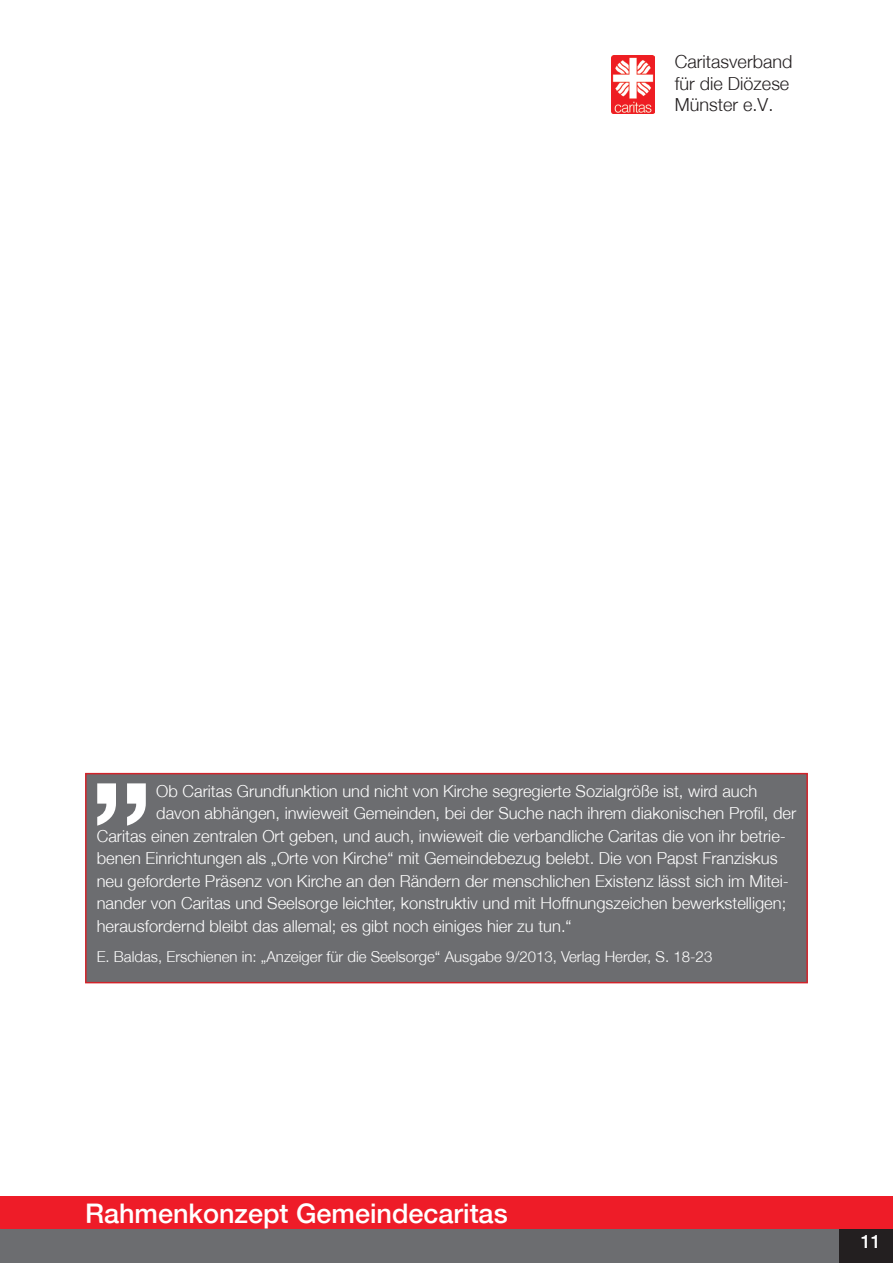
<style>
.page{position:relative;width:893px;height:1263px;background:#fff}
.page>*{position:absolute;margin:0;border:0;box-sizing:border-box;transform-origin:0 0}
.t1{font:500 150px "Helvetica Neue";color:#fff}
.t2{font:500 27px "Helvetica Neue";color:#fff}
.t3{font:300 18px/21.6px "Helvetica Neue";color:#231f20}
.t4{font:500 18px "Helvetica Neue";color:#fff}
.t5{font:300 16.5px "Helvetica Neue";color:#fff}
.t6{font:300 15px "Helvetica Neue";color:#fff}
</style>
<div class="page">
<img style="left:611px;top:55px;width:44px;height:58px">
<div style="left:0;top:1196px;width:893px;height:33px;background:#ee1c28"></div>
<div style="left:0;top:1229px;width:893px;height:34px;background:#6c6d70"></div>
<div style="left:839px;top:1229px;width:54px;height:34px;background:#231f20"></div>
<div style="left:85px;top:773px;width:723px;height:210px;background:#6c6d70;border:2px solid #d1232a"></div>
<p class="t3" style="left:675px;top:51px;width:119px">Caritasverband für die Diözese<br>Münster e.V.</p>
<p class="t1" style="left:88px;top:661px;width:68px">„</p>
<p class="t5" style="left:156px;top:781px;width:602px">Ob Caritas Grundfunktion und nicht von Kirche segregierte Sozialgröße ist, wird auch</p>
<p class="t5" style="left:156px;top:803px;width:642px">davon abhängen, inwieweit Gemeinden, bei der Suche nach ihrem diakonischen Profil, der</p>
<p class="t5" style="left:97px;top:826px;width:691px">Caritas einen zentralen Ort geben, und auch, inwieweit die verbandliche Caritas die von ihr betrie-</p>
<p class="t5" style="left:97px;top:848px;width:682px">benen Einrichtungen als „Orte von Kirche“ mit Gemeindebezug belebt. Die von Papst Franziskus</p>
<p class="t5" style="left:97px;top:871px;width:694px">neu geforderte Präsenz von Kirche an den Rändern der menschlichen Existenz lässt sich im Mitei-</p>
<p class="t5" style="left:97px;top:893px;width:691px">nander von Caritas und Seelsorge leichter, konstruktiv und mit Hoffnungszeichen bewerkstelligen;</p>
<p class="t5" style="left:97px;top:916px;width:476px">herausfordernd bleibt das allemal; es gibt noch einiges hier zu tun.“</p>
<p class="t6" style="left:97px;top:947px;width:617px">E. Baldas, Erschienen in: „Anzeiger für die Seelsorge“ Ausgabe 9/2013, Verlag Herder, S. 18-23</p>
<h2 class="t2" style="left:85px;top:1198px;width:424px">Rahmenkonzept Gemeindecaritas</h2>
<p class="t4" style="left:861px;top:1231px;width:22px">11</p>
</div>
